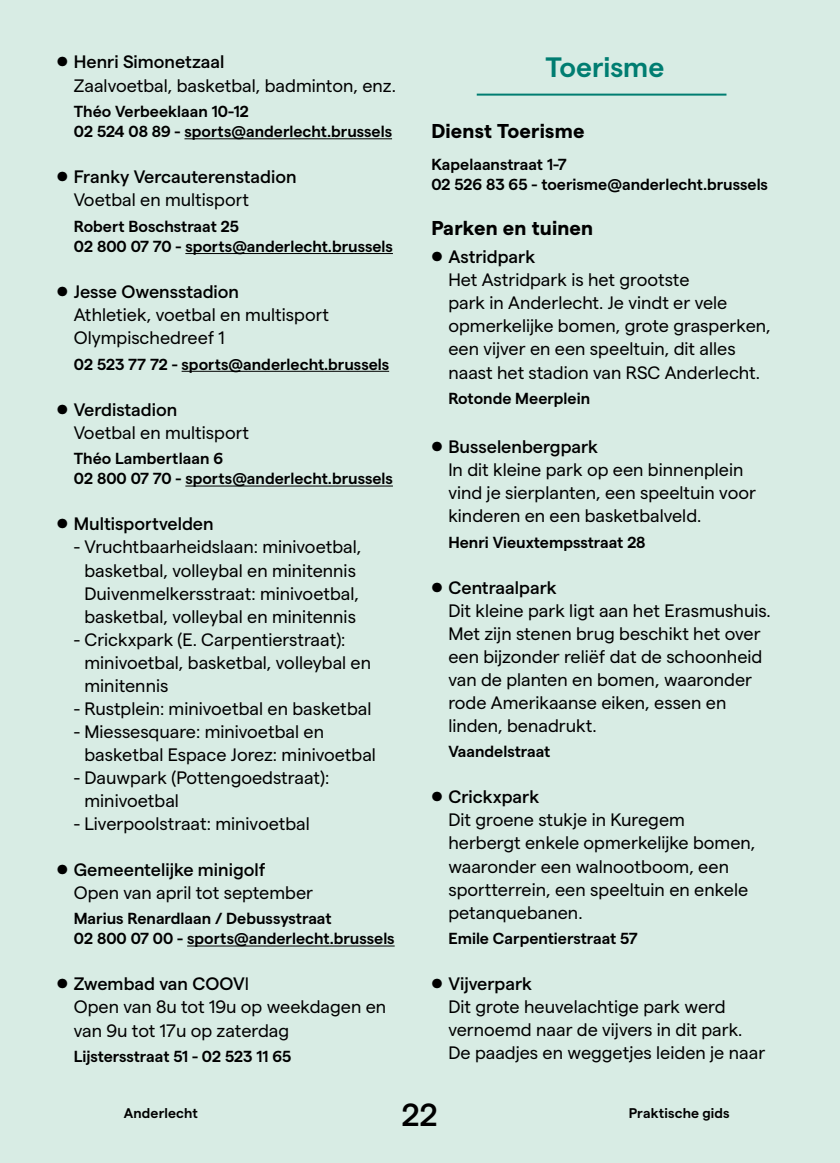
<style>
.page{position:relative;width:840px;height:1163px;background:#fff}
.page>*{position:absolute;margin:0;border:0;box-sizing:border-box;transform-origin:0 0}
.t1{font:500 32px "Matter SQ";color:#000}
.t2{font:600 28px "Matter SQ";color:#007d71}
.t3{font:700 20px "Matter SQ";letter-spacing:.01em;color:#000}
.t4{font:18px/23px "Matter SQ";color:#000}
.t5{font:500 18px/23px "Matter SQ";color:#000}
.t6{font:600 16px/20px "Matter SQ";color:#000}
.t7{font:600 14px "Matter SQ";letter-spacing:.01em;color:#000}
.s1{font-weight:600;font-size:24px}
.s2{font-weight:500}
.s3{font-weight:400}
</style>
<div class="page">
<div style="left:0;top:0;width:839px;height:1162px;background:#d8ece4"></div>
<hr style="left:184px;top:138px;width:208px;height:1px;background:#000">
<hr style="left:185px;top:253px;width:208px;height:1px;background:#000">
<hr style="left:181px;top:371px;width:208px;height:1px;background:#000">
<hr style="left:185px;top:485px;width:208px;height:1px;background:#000">
<hr style="left:187px;top:945px;width:207px;height:1px;background:#000">
<hr style="left:476px;top:94px;width:250px;height:2px;background:#007d71">
<p class="t4" style="left:74px;top:49px;width:323px;text-indent:-17px"><span class="s1">•</span> <span class="s2">Henri Simonetzaal<br></span>Zaalvoetbal, basketbal, badminton, enz.</p>
<p class="t6" style="left:74px;top:100px;width:319px">Théo Verbeeklaan 10-12<br>02 524 08 89 - sports@anderlecht.brussels</p>
<p class="t5" style="left:74px;top:164px;width:224px;text-indent:-17px"><span class="s1">•</span> Franky Vercauterenstadion<br><span class="s3">Voetbal en multisport</span></p>
<p class="t6" style="left:74px;top:215px;width:320px">Robert Boschstraat 25<br>02 800 07 70 - sports@anderlecht.brussels</p>
<p class="t4" style="left:74px;top:278px;width:257px;text-indent:-17px"><span class="s1">•</span> <span class="s2">Jesse Owensstadion<br></span>Athletiek, voetbal en multisport<br>Olympischedreef 1</p>
<p class="t6" style="left:74px;top:352px;width:317px">02 523 77 72 - sports@anderlecht.brussels</p>
<p class="t4" style="left:74px;top:396px;width:177px;text-indent:-17px"><span class="s1">•</span> <span class="s2">Verdistadion<br></span>Voetbal en multisport</p>
<p class="t6" style="left:74px;top:447px;width:320px">Théo Lambertlaan 6<br>02 800 07 70 - sports@anderlecht.brussels</p>
<p class="t5" style="left:57px;top:511px;width:158px"><span class="s1">•</span> Multisportvelden</p>
<p class="t4" style="left:74px;top:534px;width:289px;text-align:center">- Vruchtbaarheidslaan: minivoetbal, basketbal, volleybal en minitennis Duivenmelkersstraat: minivoetbal, basketbal, volleybal en minitennis</p>
<p class="t4" style="left:84px;top:626px;width:288px;text-indent:-11px">- Crickxpark (E. Carpentierstraat): minivoetbal, basketbal, volleybal en minitennis</p>
<p class="t4" style="left:74px;top:695px;width:299px">- Rustplein: minivoetbal en basketbal</p>
<p class="t4" style="left:84px;top:718px;width:293px;text-indent:-11px">- Miessesquare: minivoetbal en basketbal Espace Jorez: minivoetbal</p>
<p class="t4" style="left:84px;top:764px;width:246px;text-indent:-11px">- Dauwpark (Pottengoedstraat): minivoetbal</p>
<p class="t4" style="left:74px;top:810px;width:237px">- Liverpoolstraat: minivoetbal</p>
<p class="t4" style="left:74px;top:856px;width:241px;text-indent:-17px"><span class="s1">•</span> <span class="s2">Gemeentelijke minigolf<br></span>Open van april tot september</p>
<p class="t6" style="left:74px;top:907px;width:322px">Marius Renardlaan / Debussystraat<br>02 800 07 00 - sports@anderlecht.brussels</p>
<p class="t4" style="left:74px;top:970px;width:314px;text-indent:-17px"><span class="s1">•</span> <span class="s2">Zwembad van COOV</span>I<br>Open van 8u tot 19u op weekdagen en van 9u tot 17u op zaterdag</p>
<p class="t6" style="left:74px;top:1044px;width:219px">Lijstersstraat 51 - 02 523 11 65</p>
<h2 class="t2" style="left:545px;top:46px;width:120px">Toerisme</h2>
<p class="t3" style="left:431px;top:116px;width:155px">Dienst Toerisme</p>
<p class="t6" style="left:431px;top:153px;width:338px">Kapelaanstraat 1-7<br>02 526 83 65 - toerisme@anderlecht.brussels</p>
<p class="t3" style="left:431px;top:213px;width:163px">Parken en tuinen</p>
<p class="t4" style="left:448px;top:244px;width:324px;text-indent:-17px"><span class="s1">•</span> <span class="s2">Astridpark<br></span>Het Astridpark is het grootste<br>park in Anderlecht. Je vindt er vele opmerkelijke bomen, grote grasperken, een vijver en een speeltuin, dit alles naast het stadion van RSC Anderlecht.</p>
<p class="t6" style="left:448px;top:387px;width:143px">Rotonde Meerplein</p>
<p class="t4" style="left:448px;top:433px;width:309px;text-indent:-17px"><span class="s1">•</span> <span class="s2">Busselenbergpark<br></span>In dit kleine park op een binnenplein vind je sierplanten, een speeltuin voor kinderen en een basketbalveld.</p>
<p class="t6" style="left:448px;top:530px;width:198px">Henri Vieuxtempsstraat 28</p>
<p class="t4" style="left:448px;top:574px;width:323px;text-indent:-17px"><span class="s1">•</span> <span class="s2">Centraalpark<br></span>Dit kleine park ligt aan het Erasmushuis.<br>Met zijn stenen brug beschikt het over een bijzonder reliëf dat de schoonheid van de planten en bomen, waaronder rode Amerikaanse eiken, essen en linden, benadrukt.</p>
<p class="t6" style="left:448px;top:740px;width:103px">Vaandelstraat</p>
<p class="t4" style="left:448px;top:784px;width:308px;text-indent:-17px"><span class="s1">•</span> <span class="s2">Crickxpark<br></span>Dit groene stukje in Kuregem herbergt enkele opmerkelijke bomen, waaronder een walnootboom, een sportterrein, een speeltuin en enkele petanquebanen.</p>
<p class="t6" style="left:448px;top:927px;width:191px">Emile Carpentierstraat 57</p>
<p class="t4" style="left:448px;top:970px;width:318px;text-indent:-17px"><span class="s1">•</span> <span class="s2">Vijverpark<br></span>Dit grote heuvelachtige park werd vernoemd naar de vijvers in dit park.<br>De paadjes en weggetjes leiden je naar</p>
<p class="t7" style="left:124px;top:1102px;width:76px">Anderlecht</p>
<h1 class="t1" style="left:401px;top:1090px;width:38px">22</h1>
<p class="t7" style="left:628px;top:1102px;width:102px">Praktische gids</p>
</div>
